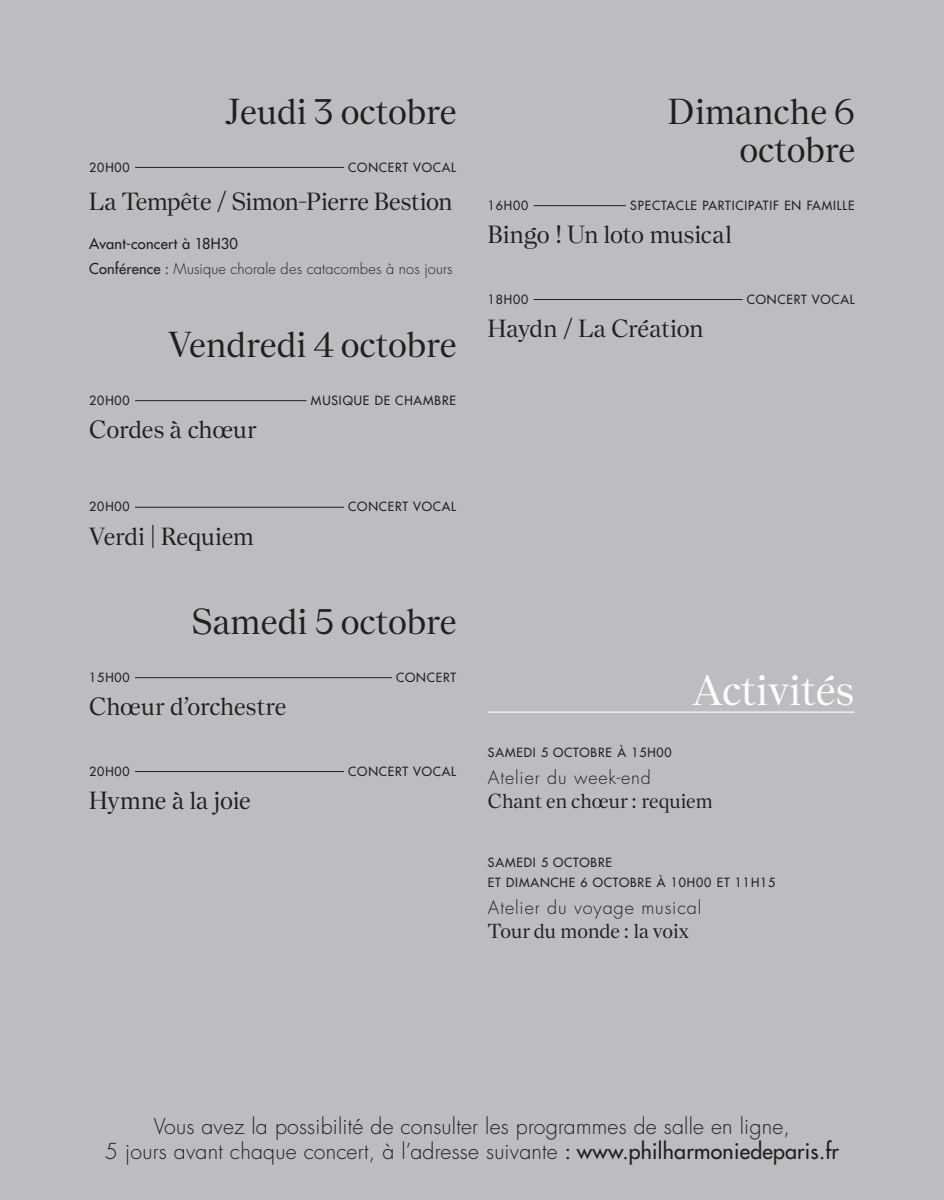
<style>
.page{position:relative;width:944px;height:1200px;background:#fff}
.page>*{position:absolute;margin:0;border:0;box-sizing:border-box;transform-origin:0 0}
.t1{font:42.75px "Nantes";color:#fff}
.t2{font:36px/38.2px "Nantes";color:#231f20;text-align:right}
.t3{font:24.75px "Nantes";letter-spacing:-.01em;color:#231f20}
.t4{font:300 21.38px/24.8px "Futura LTW1 G";letter-spacing:.01em;color:#231f20;text-align:center}
.t5{font:20.25px "Nantes";color:#231f20}
.t6{font:300 18px "Futura LTW1 G";letter-spacing:.05em;color:#231f20}
.t7{font:300 14.62px/25.4px "Futura LTW1 G";letter-spacing:.015em;color:#231f20}
.t8{font:500 12.38px/20.2px "Futura LTW1 G";letter-spacing:.07em;color:#231f20}
.s1{font-weight:500}
</style>
<div class="page">
<div style="left:0;top:0;width:944px;height:1199px;background:#bcbdc0"></div>
<hr style="left:135px;top:167px;width:209px;height:1px;background:#231f20">
<hr style="left:135px;top:400px;width:171px;height:1px;background:#231f20">
<hr style="left:135px;top:506px;width:209px;height:1px;background:#231f20">
<hr style="left:135px;top:677px;width:257px;height:1px;background:#231f20">
<hr style="left:135px;top:771px;width:209px;height:1px;background:#231f20">
<hr style="left:534px;top:205px;width:92px;height:1px;background:#231f20">
<hr style="left:534px;top:299px;width:209px;height:1px;background:#231f20">
<hr style="left:488px;top:711px;width:367px;height:1px;background:#fff">
<h2 class="t2" style="left:225px;top:91px;width:233px">Jeudi 3 octobre</h2>
<p class="t8" style="left:89px;top:156px;width:42px">20H00</p>
<p class="t8" style="left:348px;top:156px;width:109px">CONCERT VOCAL</p>
<h3 class="t3" style="left:89px;top:184px;width:365px">La Tempête / Simon-Pierre Bestion</h3>
<p class="t7" style="left:89px;top:229px;width:365px"><span class="s1">Avant-concert à 18H30<br>Conférence :</span> Musique chorale des catacombes à nos jours</p>
<h2 class="t2" style="left:169px;top:324px;width:290px">Vendredi 4 octobre</h2>
<p class="t8" style="left:89px;top:389px;width:42px">20H00</p>
<p class="t8" style="left:311px;top:389px;width:147px">MUSIQUE DE CHAMBRE</p>
<h3 class="t3" style="left:89px;top:412px;width:169px">Cordes à chœur</h3>
<p class="t8" style="left:89px;top:495px;width:42px">20H00</p>
<p class="t8" style="left:348px;top:495px;width:109px">CONCERT VOCAL</p>
<h3 class="t3" style="left:89px;top:518px;width:166px">Verdi | Requiem</h3>
<h2 class="t2" style="left:192px;top:601px;width:266px">Samedi 5 octobre</h2>
<p class="t8" style="left:89px;top:665px;width:42px">15H00</p>
<p class="t8" style="left:396px;top:665px;width:62px">CONCERT</p>
<h3 class="t3" style="left:89px;top:688px;width:199px">Chœur d’orchestre</h3>
<p class="t8" style="left:89px;top:759px;width:42px">20H00</p>
<p class="t8" style="left:348px;top:759px;width:109px">CONCERT VOCAL</p>
<h3 class="t3" style="left:89px;top:782px;width:163px">Hymne à la joie</h3>
<h2 class="t2" style="left:668px;top:91px;width:189px">Dimanche 6 octobre</h2>
<p class="t8" style="left:488px;top:194px;width:42px">16H00</p>
<p class="t8" style="left:630px;top:194px;width:226px">SPECTACLE PARTICIPATIF EN FAMILLE</p>
<h3 class="t3" style="left:488px;top:217px;width:245px">Bingo ! Un loto musical</h3>
<p class="t8" style="left:488px;top:288px;width:42px">18H00</p>
<p class="t8" style="left:747px;top:288px;width:109px">CONCERT VOCAL</p>
<h3 class="t3" style="left:488px;top:310px;width:217px">Haydn / La Création</h3>
<h1 class="t1" style="left:693px;top:659px;width:164px">Activités</h1>
<p class="t8" style="left:488px;top:741px;width:185px">SAMEDI 5 OCTOBRE À 15H00</p>
<h3 class="t6" style="left:488px;top:762px;width:165px">Atelier du week-end</h3>
<h3 class="t5" style="left:488px;top:786px;width:226px">Chant en chœur : requiem</h3>
<p class="t8" style="left:488px;top:850px;width:289px">SAMEDI 5 OCTOBRE<br>ET DIMANCHE 6 OCTOBRE À 10H00 ET 11H15</p>
<h3 class="t6" style="left:488px;top:892px;width:215px">Atelier du voyage musical</h3>
<h3 class="t5" style="left:488px;top:916px;width:203px">Tour du monde : la voix</h3>
<h3 class="t4" style="left:105px;top:1112px;width:736px">Vous avez la possibilité de consulter les programmes de salle en ligne,<br>5 jours avant chaque concert, à l’adresse suivante <span class="s1">: www.philharmoniedeparis.fr</span></h3>
</div>
